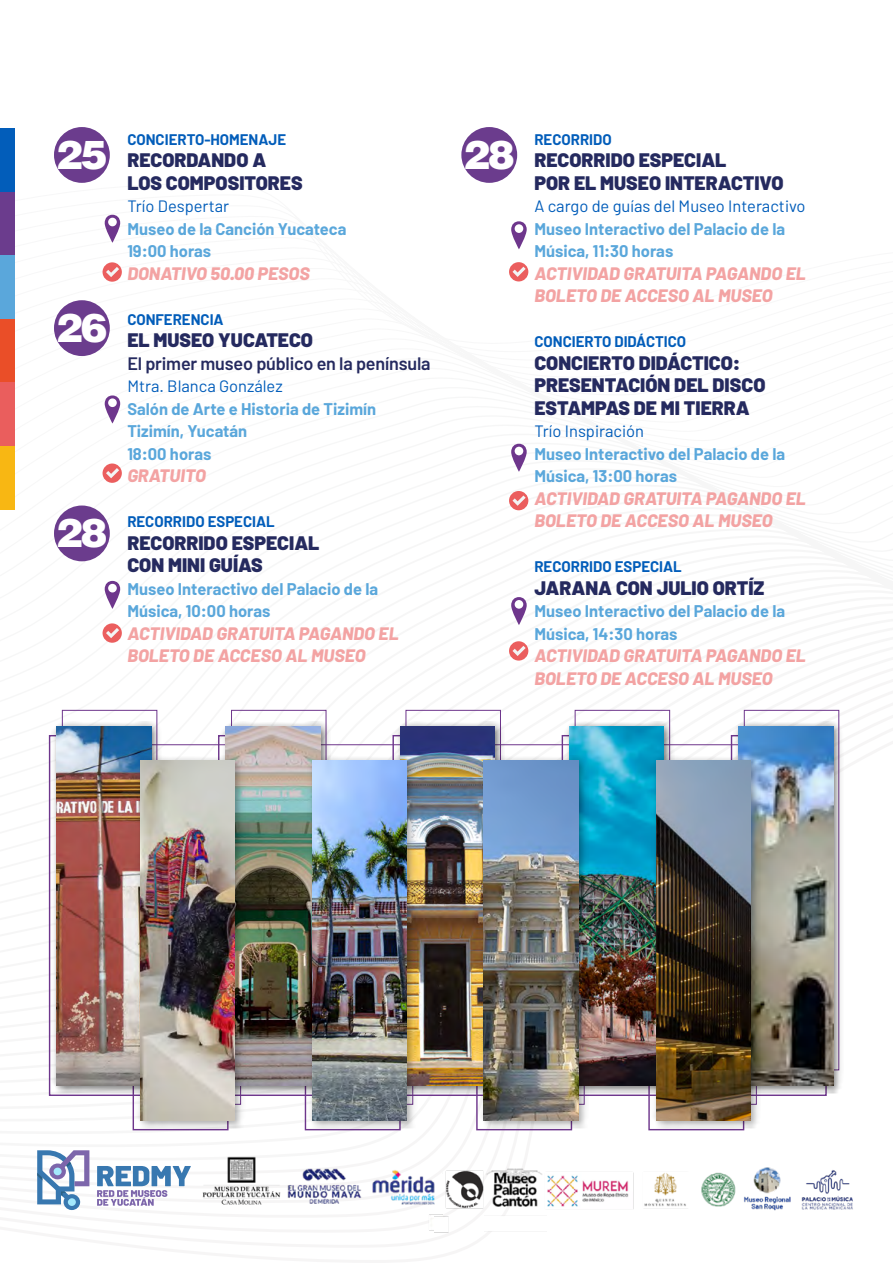
<style>
.page{position:relative;width:893px;height:1263px;background:#fff}
.page>*{position:absolute;margin:0;border:0;box-sizing:border-box;transform-origin:0 0}
.t1{font:900 39.75px "Helvetica LT Std";letter-spacing:-.04em;color:#fff}
.t2{font:900 19.5px/22.5px "Barlow";color:#252a5f}
.t3{font:italic 800 18px/22.5px "Barlow";color:#f3a3a3}
.t4{font:600 18px "Barlow";letter-spacing:-.01em;color:#252a5f}
.t5{font:700 16.5px/22.5px "Barlow";color:#5aa7db}
.t6{font:16.5px "Barlow";color:#025dba}
.t7{font:700 15px "Barlow";color:#025dba}
</style>
<div class="page">
<img style="left:288px;top:1100px;width:147px;height:133px">
<img style="left:435px;top:1130px;width:49px;height:103px">
<img style="left:547px;top:1130px;width:306px;height:81px">
<img style="left:485px;top:1168px;width:57px;height:64px">
<img style="left:202px;top:1156px;width:86px;height:49px">
<div style="left:54px;top:127px;width:56px;height:56px;background:#6b3c8d;border-radius:50%"></div>
<div style="left:461px;top:127px;width:56px;height:56px;background:#6b3c8d;border-radius:50%"></div>
<div style="left:54px;top:300px;width:56px;height:56px;background:#6b3c8d;border-radius:50%"></div>
<div style="left:54px;top:505px;width:56px;height:56px;background:#6b3c8d;border-radius:50%"></div>
<div style="left:0;top:128px;width:15px;height:64px;background:#025dba"></div>
<div style="left:0;top:192px;width:15px;height:63px;background:#6b3c8d"></div>
<div style="left:0;top:256px;width:15px;height:63px;background:#5aa7db"></div>
<div style="left:0;top:319px;width:15px;height:64px;background:#ea4e28"></div>
<div style="left:0;top:446px;width:15px;height:64px;background:#f8b713"></div>
<div style="left:0;top:383px;width:15px;height:63px;background:#ea5e5d"></div>
<svg style="left:105px;top:215px;width:15px;height:28px"></svg>
<div style="left:108px;top:218px;width:9px;height:8px;background:#fff;border-radius:50%"></div>
<svg style="left:105px;top:581px;width:15px;height:28px"></svg>
<div style="left:108px;top:584px;width:9px;height:8px;background:#fff;border-radius:50%"></div>
<svg style="left:105px;top:395px;width:15px;height:28px"></svg>
<div style="left:108px;top:398px;width:9px;height:9px;background:#fff;border-radius:50%"></div>
<svg style="left:511px;top:221px;width:16px;height:28px"></svg>
<div style="left:515px;top:224px;width:8px;height:9px;background:#fff;border-radius:50%"></div>
<svg style="left:511px;top:444px;width:16px;height:28px"></svg>
<div style="left:515px;top:447px;width:8px;height:8px;background:#fff;border-radius:50%"></div>
<svg style="left:511px;top:597px;width:16px;height:28px"></svg>
<div style="left:515px;top:600px;width:8px;height:9px;background:#fff;border-radius:50%"></div>
<div style="left:103px;top:262px;width:19px;height:20px;background:#eb5e5e;border-radius:50%"></div>
<svg style="left:106px;top:267px;width:13px;height:10px"></svg>
<div style="left:103px;top:623px;width:19px;height:20px;background:#eb5e5e;border-radius:50%"></div>
<svg style="left:106px;top:628px;width:13px;height:10px"></svg>
<div style="left:103px;top:463px;width:19px;height:20px;background:#eb5e5e;border-radius:50%"></div>
<svg style="left:106px;top:468px;width:13px;height:10px"></svg>
<div style="left:509px;top:262px;width:19px;height:19px;background:#eb5e5e;border-radius:50%"></div>
<svg style="left:512px;top:267px;width:14px;height:10px"></svg>
<div style="left:509px;top:491px;width:19px;height:19px;background:#eb5e5e;border-radius:50%"></div>
<svg style="left:512px;top:495px;width:14px;height:11px"></svg>
<div style="left:509px;top:641px;width:19px;height:20px;background:#eb5e5e;border-radius:50%"></div>
<svg style="left:512px;top:646px;width:14px;height:10px"></svg>
<svg style="left:97px;top:1166px;width:94px;height:40px"></svg>
<svg style="left:37px;top:1150px;width:52px;height:60px"></svg>
<div style="left:49px;top:735px;width:96px;height:361px;border:1px solid #6e368c"></div>
<div style="left:51px;top:721px;width:110px;height:375px;background:#000;opacity:.55"></div>
<img style="left:57px;top:726px;width:94px;height:359px">
<div style="left:395px;top:721px;width:110px;height:375px;background:#000;opacity:.55"></div>
<img style="left:400px;top:726px;width:95px;height:359px">
<div style="left:220px;top:721px;width:111px;height:375px;background:#000;opacity:.55"></div>
<img style="left:226px;top:726px;width:94px;height:359px">
<div style="left:564px;top:721px;width:110px;height:375px;background:#000;opacity:.55"></div>
<img style="left:569px;top:726px;width:95px;height:359px">
<div style="left:733px;top:721px;width:110px;height:375px;background:#000;opacity:.55"></div>
<img style="left:738px;top:726px;width:95px;height:359px">
<div style="left:135px;top:756px;width:110px;height:375px;background:#000;opacity:.35"></div>
<img style="left:140px;top:760px;width:95px;height:360px">
<div style="left:478px;top:756px;width:111px;height:375px;background:#000;opacity:.35"></div>
<img style="left:484px;top:760px;width:94px;height:360px">
<div style="left:307px;top:756px;width:110px;height:375px;background:#000;opacity:.35"></div>
<img style="left:312px;top:760px;width:95px;height:360px">
<div style="left:651px;top:756px;width:110px;height:375px;background:#000;opacity:.35"></div>
<img style="left:656px;top:760px;width:95px;height:360px">
<p class="t7" style="left:127px;top:130px;width:160px">CONCIERTO-HOMENAJE</p>
<p class="t2" style="left:127px;top:149px;width:177px">RECORDANDO A<br>LOS COMPOSITORES</p>
<p class="t6" style="left:127px;top:196px;width:103px">Trío Despertar</p>
<p class="t5" style="left:127px;top:217px;width:221px">Museo de la Canción Yucateca<br>19:00 horas</p>
<p class="t3" style="left:127px;top:262px;width:184px">DONATIVO 50.00 PESOS</p>
<p class="t7" style="left:127px;top:310px;width:98px">CONFERENCIA</p>
<p class="t2" style="left:127px;top:329px;width:187px">EL MUSEO YUCATECO</p>
<p class="t4" style="left:127px;top:352px;width:305px">El primer museo público en la península</p>
<p class="t6" style="left:127px;top:376px;width:157px">Mtra. Blanca González</p>
<p class="t5" style="left:127px;top:397px;width:250px">Salón de Arte e Historia de Tizimín<br>Tizimín, Yucatán<br>18:00 horas</p>
<p class="t3" style="left:127px;top:464px;width:80px">GRATUITO</p>
<p class="t7" style="left:127px;top:512px;width:149px">RECORRIDO ESPECIAL</p>
<p class="t2" style="left:127px;top:531px;width:194px">RECORRIDO ESPECIAL<br>CON MINI GUÍAS</p>
<p class="t5" style="left:127px;top:577px;width:252px">Museo Interactivo del Palacio de la<br>Música, 10:00 horas</p>
<p class="t3" style="left:127px;top:622px;width:273px">ACTIVIDAD GRATUITA PAGANDO EL<br>BOLETO DE ACCESO AL MUSEO</p>
<h1 class="t1" style="left:56px;top:129px;width:53px">25</h1>
<h1 class="t1" style="left:463px;top:129px;width:53px">28</h1>
<h1 class="t1" style="left:56px;top:302px;width:53px">26</h1>
<h1 class="t1" style="left:56px;top:507px;width:53px">28</h1>
<p class="t7" style="left:534px;top:130px;width:79px">RECORRIDO</p>
<p class="t2" style="left:534px;top:149px;width:251px">RECORRIDO ESPECIAL<br>POR EL MUSEO INTERACTIVO</p>
<p class="t6" style="left:534px;top:196px;width:273px">A cargo de guías del Museo Interactivo</p>
<p class="t5" style="left:534px;top:217px;width:252px">Museo Interactivo del Palacio de la<br>Música, 11:30 horas</p>
<p class="t3" style="left:534px;top:262px;width:273px">ACTIVIDAD GRATUITA PAGANDO EL<br>BOLETO DE ACCESO AL MUSEO</p>
<p class="t7" style="left:534px;top:332px;width:153px">CONCIERTO DIDÁCTICO</p>
<p class="t2" style="left:534px;top:351px;width:233px">CONCIERTO DIDÁCTICO:<br>PRESENTACIÓN DEL DISCO<br>ESTAMPAS DE MI TIERRA</p>
<p class="t6" style="left:534px;top:421px;width:111px">Trío Inspiración</p>
<p class="t5" style="left:534px;top:442px;width:252px">Museo Interactivo del Palacio de la<br>Música, 13:00 horas</p>
<p class="t3" style="left:534px;top:487px;width:273px">ACTIVIDAD GRATUITA PAGANDO EL<br>BOLETO DE ACCESO AL MUSEO</p>
<p class="t7" style="left:534px;top:557px;width:149px">RECORRIDO ESPECIAL</p>
<p class="t2" style="left:534px;top:576px;width:232px">JARANA CON JULIO ORTÍZ</p>
<p class="t5" style="left:534px;top:600px;width:252px">Museo Interactivo del Palacio de la<br>Música, 14:30 horas</p>
<p class="t3" style="left:534px;top:644px;width:273px">ACTIVIDAD GRATUITA PAGANDO EL<br>BOLETO DE ACCESO AL MUSEO</p>
</div>
